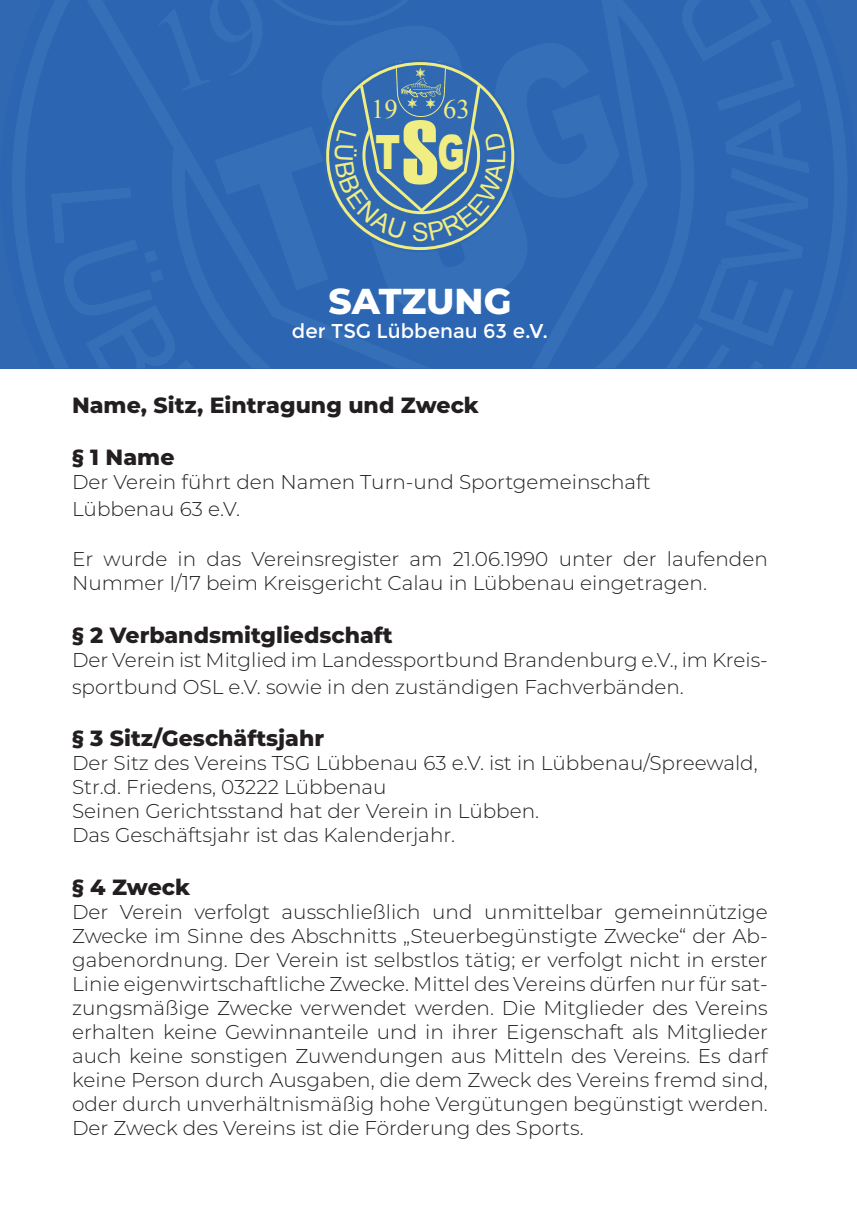
<style>
.page{position:relative;width:857px;height:1225px;background:#fff}
.page>*{position:absolute;margin:0;border:0;box-sizing:border-box;transform-origin:0 0}
.t1{font:900 47.2px "Arial";color:#f0ee82;scale:.73 1}
.t2{font:800 36px "Montserrat";color:#fff}
.t3{font:26.6px "Times New Roman";color:#f0ee82}
.t4{font:800 22px "Montserrat";color:#231f20}
.t5{font:300 20px/24px "Montserrat";color:#231f20}
.t6{font:20px "Montserrat";color:#fff}
.s1{font-family:"Haettenschweiler";font-weight:400;font-size:90.6px}
</style>
<div class="page">
<div style="left:0;top:0;width:856px;height:369px;background:#3068b2"></div>
<div style="left:703px;top:0;width:108px;height:369px;background:#2c66b2"></div>
<svg style="left:647px;top:0;width:56px;height:369px;background:#2d67b2"></svg>
<svg style="left:627px;top:0;width:20px;height:369px;background:#2e68b3"></svg>
<svg style="left:51px;top:0;width:576px;height:369px;background:#3069b1"></svg>
<h3 class="t3" style="left:371px;top:91px;width:28px">19</h3>
<h3 class="t3" style="left:443px;top:91px;width:28px">63</h3>
<h1 class="t1" style="left:375px;top:118px;width:124px">T<span class="s1">S</span>G</h1>
<h2 class="t2" style="left:328px;top:275px;width:184px">SATZUNG</h2>
<p class="t6" style="left:292px;top:319px;width:257px">der TSG Lübbenau 63 e.V.</p>
<p class="t4" style="left:72px;top:389px;width:408px">Name, Sitz, Eintragung und Zweck</p>
<p class="t4" style="left:72px;top:441px;width:104px">§ 1 Name</p>
<p class="t5" style="left:72px;top:468px;width:580px;line-height:26.4px">Der Verein führt den Namen Turn-und Sportgemeinschaft<br>Lübbenau 63 e.V.</p>
<p class="t5" style="left:72px;top:546px;width:697px">Er wurde in das Vereinsregister am 21.06.1990 unter der laufenden<br>Nummer I/17 beim Kreisgericht Calau in Lübbenau eingetragen.</p>
<p class="t4" style="left:72px;top:619px;width:322px">§ 2 Verbandsmitgliedschaft</p>
<p class="t5" style="left:72px;top:646px;width:697px;line-height:26.4px">Der Verein ist Mitglied im Landessportbund Brandenburg e.V., im Kreis&shy;sportbund OSL e.V. sowie in den zuständigen Fachverbänden.</p>
<p class="t4" style="left:72px;top:722px;width:253px">§ 3 Sitz/Geschäftsjahr</p>
<p class="t5" style="left:72px;top:750px;width:686px">Der Sitz des Vereins TSG Lübbenau 63 e.V. ist in Lübbenau/Spreewald, Str.d. Friedens, 03222 Lübbenau<br>Seinen Gerichtsstand hat der Verein in Lübben.<br>Das Geschäftsjahr ist das Kalenderjahr.</p>
<p class="t4" style="left:72px;top:871px;width:119px">§ 4 Zweck</p>
<p class="t5" style="left:72px;top:899px;width:697px;text-align:justify">Der Verein verfolgt ausschließlich und unmittelbar gemeinnützige Zwecke im Sinne des Abschnitts „Steuerbegünstigte Zwecke“ der Ab&shy;gabenordnung. Der Verein ist selbstlos tätig; er verfolgt nicht in erster Linie eigenwirtschaftliche Zwecke. Mittel des Vereins dürfen nur für sat&shy;zungsmäßige Zwecke verwendet werden. Die Mitglieder des Vereins erhalten keine Gewinnanteile und in ihrer Eigenschaft als Mitglieder auch keine sonstigen Zuwendungen aus Mitteln des Vereins. Es darf keine Person durch Ausgaben, die dem Zweck des Vereins fremd sind, oder durch unverhältnismäßig hohe Vergütungen begünstigt werden.<br>Der Zweck des Vereins ist die Förderung des Sports.</p>
</div>
